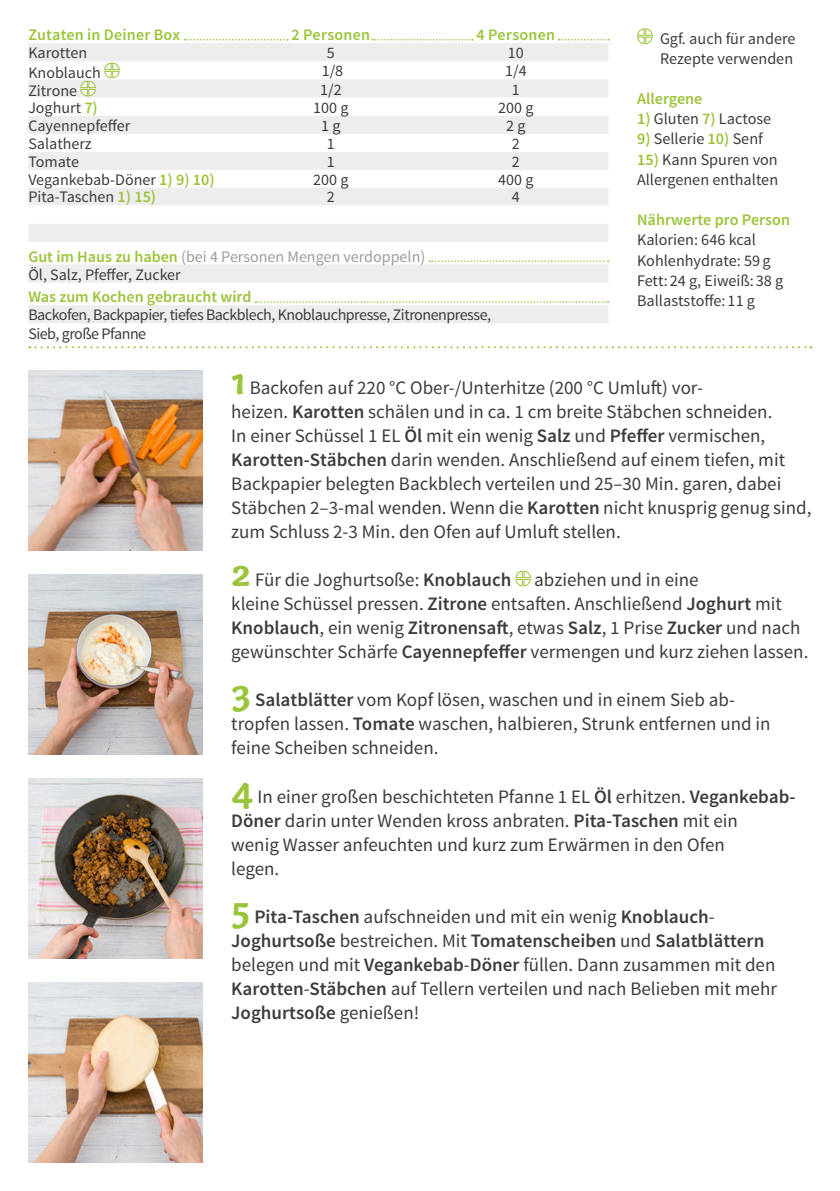
<style>
.page{position:relative;width:840px;height:1191px;background:#fff}
.page>*{position:absolute;margin:0;border:0;box-sizing:border-box;transform-origin:0 0}
.FRONT___BACK_Running{font:19px/24px "Source Sans Pro";color:#3c3c3b}
.BACK_Text_next_to_ta{font:16.2px/20.2px "Source Sans Pro";color:#3c3c3b}
.BACK_Text_next_to_ta-2{font:600 16.2px "Source Sans Pro";color:#9ac43a}
.BACK_Table_Content_L{font:16px "Source Sans Pro";color:#3c3c3b}
.BACK_Table_Content_L-2{font:16px "Source Sans Pro";letter-spacing:-.02em;color:#3c3c3b}
.BACK_Table_Content_C{font:16px "Source Sans Pro";color:#3c3c3b}
.BACK_Table_Content_C-2{font:16px "Source Sans Pro";color:#9d9d9c}
.BACK_Table_Header_CE{font:600 16px "Source Sans Pro";letter-spacing:.015em;color:#9ac43a}
.BACK_Table_Content_L-3{font:600 16px "Source Sans Pro";color:#9ac43a}
.s1{font-weight:600;font-size:16.2px;color:#9ac43a}
.s2{font-weight:600;color:#9ac43a}
.s3{font-family:"Capucine Basic";font-weight:700;font-size:40px;color:#9ac43a}
.s4{font-weight:600}
</style>
<div class="page">
<div style="left:556px;top:38px;width:61px;height:12px;background:#000;opacity:.2"></div>
<svg style="left:558px;top:39px;width:50px;height:1px"></svg>
<div style="left:182px;top:38px;width:114px;height:12px;background:#000;opacity:.2"></div>
<svg style="left:184px;top:39px;width:104px;height:1px"></svg>
<div style="left:370px;top:38px;width:111px;height:12px;background:#000;opacity:.2"></div>
<svg style="left:372px;top:39px;width:101px;height:1px"></svg>
<img style="left:28px;top:982px;width:175px;height:180px">
<img style="left:28px;top:778px;width:175px;height:180px">
<img style="left:28px;top:370px;width:175px;height:180px">
<img style="left:28px;top:574px;width:175px;height:180px">
<svg style="left:29px;top:346px;width:782px;height:2px"></svg>
<svg style="left:637px;top:28px;width:16px;height:17px"></svg>
<svg style="left:515px;top:570px;width:16px;height:17px"></svg>
<svg style="left:28px;top:43px;width:580px;height:54px;fill:#ededed"></svg>
<svg style="left:28px;top:116px;width:580px;height:207px;fill:#f3f3f3"></svg>
<svg style="left:103px;top:62px;width:17px;height:17px"></svg>
<svg style="left:80px;top:80px;width:16px;height:17px"></svg>
<svg style="left:429px;top:260px;width:179px;height:2px"></svg>
<svg style="left:255px;top:301px;width:353px;height:2px"></svg>
<p class="BACK_Table_Header_CE" style="left:28px;top:25px;width:153px">Zutaten in Deiner Box</p>
<p class="BACK_Table_Header_CE" style="left:291px;top:25px;width:80px">2 Personen</p>
<p class="BACK_Table_Header_CE" style="left:476px;top:25px;width:80px">4 Personen</p>
<p class="BACK_Table_Content_L" style="left:28px;top:43px;width:60px">Karotten</p>
<p class="BACK_Table_Content_C" style="left:327px;top:43px;width:9px">5</p>
<p class="BACK_Table_Content_C" style="left:507px;top:43px;width:17px">10</p>
<p class="BACK_Table_Content_L" style="left:28px;top:63px;width:74px">Knoblauch</p>
<p class="BACK_Table_Content_C" style="left:321px;top:61px;width:23px">1/8</p>
<p class="BACK_Table_Content_C" style="left:505px;top:61px;width:23px">1/4</p>
<p class="BACK_Table_Content_L" style="left:28px;top:81px;width:50px">Zitrone</p>
<p class="BACK_Table_Content_C" style="left:320px;top:79px;width:23px">1/2</p>
<p class="BACK_Table_Content_C" style="left:511px;top:79px;width:9px">1</p>
<p class="BACK_Table_Content_L" style="left:28px;top:98px;width:71px">Joghurt <span class="s1">7)</span></p>
<p class="BACK_Table_Content_C" style="left:313px;top:97px;width:37px">100 g</p>
<p class="BACK_Table_Content_C" style="left:498px;top:97px;width:37px">200 g</p>
<p class="BACK_Table_Content_L" style="left:28px;top:116px;width:103px">Cayennepfeffer</p>
<p class="BACK_Table_Content_C" style="left:321px;top:116px;width:21px">1 g</p>
<p class="BACK_Table_Content_C" style="left:506px;top:116px;width:21px">2 g</p>
<p class="BACK_Table_Content_L" style="left:28px;top:134px;width:65px">Salatherz</p>
<p class="BACK_Table_Content_C" style="left:327px;top:134px;width:9px">1</p>
<p class="BACK_Table_Content_C" style="left:511px;top:134px;width:9px">2</p>
<p class="BACK_Table_Content_L-2" style="left:28px;top:152px;width:52px">Tomate</p>
<p class="BACK_Table_Content_C" style="left:327px;top:152px;width:9px">1</p>
<p class="BACK_Table_Content_C" style="left:511px;top:152px;width:9px">2</p>
<p class="BACK_Table_Content_L" style="left:28px;top:170px;width:188px">Vegankebab-Döner <span class="s1">1) 9) 10)</span></p>
<p class="BACK_Table_Content_C" style="left:313px;top:169px;width:37px">200 g</p>
<p class="BACK_Table_Content_C" style="left:498px;top:169px;width:37px">400 g</p>
<p class="BACK_Table_Content_L" style="left:28px;top:187px;width:129px">Pita-Taschen <span class="s1">1) 15)</span></p>
<p class="BACK_Table_Content_C" style="left:327px;top:187px;width:9px">2</p>
<p class="BACK_Table_Content_C" style="left:511px;top:187px;width:9px">4</p>
<p class="BACK_Table_Content_C-2" style="left:28px;top:246px;width:398px"><span class="s2">Gut im Haus zu haben</span> (bei 4 Personen Mengen verdoppeln)</p>
<p class="BACK_Table_Content_C" style="left:28px;top:264px;width:154px">Öl, Salz, Pfeffer, Zucker</p>
<p class="BACK_Table_Content_L-3" style="left:28px;top:287px;width:224px">Was zum Kochen gebraucht wird</p>
<p class="BACK_Table_Content_L-2" style="left:28px;top:305px;width:464px">Backofen, Backpapier, tiefes Backblech, Knoblauchpresse, Zitronenpresse,</p>
<p class="BACK_Table_Content_L-2" style="left:28px;top:323px;width:119px">Sieb, große Pfanne</p>
<p class="BACK_Text_next_to_ta" style="left:659px;top:29px;width:137px">Ggf. auch für andere<br>Rezepte verwenden</p>
<p class="BACK_Text_next_to_ta-2" style="left:636px;top:88px;width:67px">Allergene</p>
<p class="BACK_Text_next_to_ta" style="left:636px;top:109px;width:136px"><span class="s2">1)</span> Gluten <span class="s2">7)</span> Lactose</p>
<p class="BACK_Text_next_to_ta" style="left:636px;top:129px;width:127px"><span class="s2">9)</span> Sellerie <span class="s2">10)</span> Senf</p>
<p class="BACK_Text_next_to_ta" style="left:636px;top:149px;width:142px"><span class="s2">15)</span> Kann Spuren von<br>Allergenen enthalten</p>
<p class="BACK_Text_next_to_ta-2" style="left:636px;top:210px;width:154px">Nährwerte pro Person</p>
<p class="BACK_Text_next_to_ta" style="left:636px;top:230px;width:120px">Kalorien: 646 kcal</p>
<p class="BACK_Text_next_to_ta" style="left:636px;top:250px;width:148px">Kohlenhydrate: 59g<br>Fett: 24 g, Eiweiß: 38 g</p>
<p class="BACK_Text_next_to_ta" style="left:636px;top:291px;width:119px">Ballaststoffe: 11 g</p>
<p class="FRONT___BACK_Running" style="left:231px;top:376px;width:581px"><span class="s3">1</span> Backofen auf 220 °C Ober-/Unterhitze (200 °C Umluft) vor-<br>heizen. <span class="s4">Karotten</span> schälen und in ca. 1 cm breite Stäbchen schneiden.<br>In einer Schüssel 1 EL <span class="s4">Öl</span> mit ein wenig <span class="s4">Salz</span> und <span class="s4">Pfeffer</span> vermischen, <span class="s4">Karotten-Stäbchen</span> darin wenden. Anschließend auf einem tiefen, mit Backpapier belegten Backblech verteilen und 25–30 Min. garen, dabei Stäbchen 2–3-mal wenden. Wenn die <span class="s4">Karotten</span> nicht knusprig genug sind, zum Schluss 2-3 Min. den Ofen auf Umluft stellen.</p>
<p class="FRONT___BACK_Running" style="left:231px;top:568px;width:578px"><span class="s3">2</span> Für die Joghurtsoße: <span class="s4">Knoblauch</span> abziehen und in eine<br>kleine Schüssel pressen. <span class="s4">Zitrone</span> entsaften. Anschließend <span class="s4">Joghurt</span> mit <span class="s4">Knoblauch</span>, ein wenig <span class="s4">Zitronensaft</span>, etwas <span class="s4">Salz</span>, 1 Prise <span class="s4">Zucker</span> und nach gewünschter Schärfe <span class="s4">Cayennepfeffer</span> vermengen und kurz ziehen lassen.</p>
<p class="FRONT___BACK_Running" style="left:231px;top:688px;width:540px"><span class="s3">3</span> <span class="s4">Salatblätter</span> vom Kopf lösen, waschen und in einem Sieb ab&shy;tropfen lassen. <span class="s4">Tomate</span> waschen, halbieren, Strunk entfernen und in feine Scheiben schneiden.</p>
<p class="FRONT___BACK_Running" style="left:231px;top:784px;width:565px"><span class="s3">4</span> In einer großen beschichteten Pfanne 1 EL <span class="s4">Öl</span> erhitzen. <span class="s4">Vegankebab-Döner</span> darin unter Wenden kross anbraten. <span class="s4">Pita-Taschen</span> mit ein<br>wenig Wasser anfeuchten und kurz zum Erwärmen in den Ofen<br>legen.</p>
<p class="FRONT___BACK_Running" style="left:231px;top:904px;width:547px"><span class="s3">5</span> <span class="s4">Pita-Taschen</span> aufschneiden und mit ein wenig <span class="s4">Knoblauch</span>-<span class="s4">Joghurtsoße</span> bestreichen. Mit <span class="s4">Tomatenscheiben</span> und <span class="s4">Salatblättern </span>belegen und mit <span class="s4">Vegankebab</span>-<span class="s4">Döner</span> füllen. Dann zusammen mit den <span class="s4">Karotten</span>-<span class="s4">Stäbchen</span> auf Tellern verteilen und nach Belieben mit mehr <span class="s4">Joghurtsoße</span> genießen!</p>
</div>
